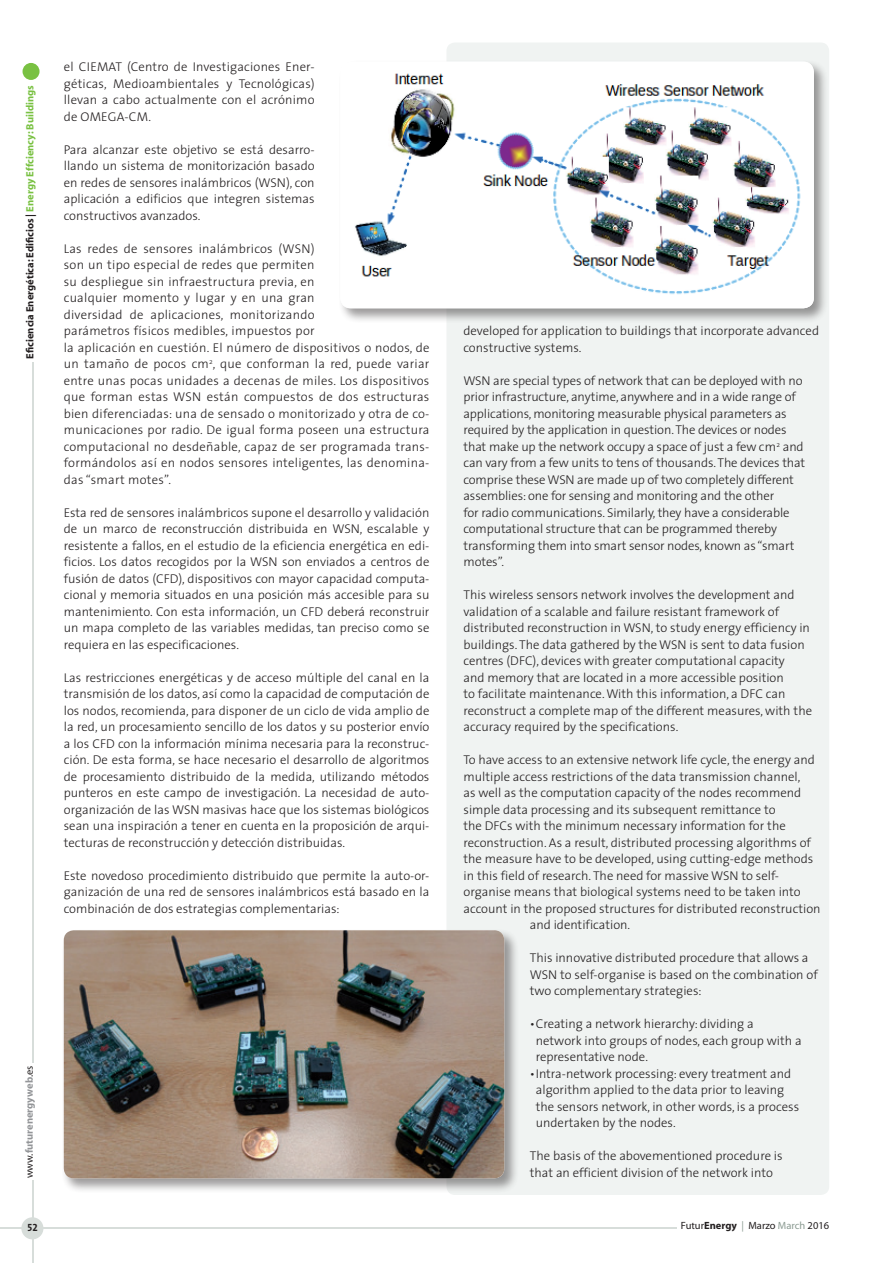
<style>
.page{position:relative;width:893px;height:1263px;background:#fff}
.page>*{position:absolute;margin:0;border:0;box-sizing:border-box;transform-origin:0 0}
.bolos_español{font:300 12.75px/16.5px "The Sans";letter-spacing:.02em;color:#231f20;text-align:justify}
.bolos_ingles{font:300 12.75px/16.5px "The Sans";color:#231f20}
.bolos_español-2{font:300 12.75px/16.5px "The Sans";color:#231f20}
.t1{font:700 10.5px "Myriad";color:#231f20}
.t2{font:10.5px "Myriad";color:#231f20}
.t3{font:700 10.5px "Myriad";color:#939598}
.t4{font:10.5px "The Sans Bold Caps";color:#231f20}
.s1{color:#79c142}
.s2{font-weight:400;color:#231f20}
.s3{font-weight:700}
.s4{color:#8b9b92}
</style>
<div class="page">
<div style="left:23px;top:63px;width:17px;height:17px;background:#79c142;border-radius:50%"></div>
<hr style="left:32px;top:362px;width:1px;height:700px;background:#d7ddda">
<hr style="left:0;top:1228px;width:676px;height:1px;background:#d7ddda">
<hr style="left:32px;top:1180px;width:1px;height:83px;background:#d7ddda">
<div style="left:21px;top:1217px;width:22px;height:22px;background:#d7ddda;border-radius:50%"></div>
<div style="left:446px;top:43px;width:383px;height:1152px;background:#f0f3f2;border-radius:9px"></div>
<div style="left:61px;top:928px;width:458px;height:265px;background:#231f20;opacity:.45"></div>
<img style="left:64px;top:930px;width:440px;height:248px">
<div style="left:338px;top:59px;width:490px;height:264px;background:#231f20;opacity:.45"></div>
<img style="left:340px;top:62px;width:474px;height:246px">
<p class="t1" style="left:24px;top:358px;width:275px;rotate:-90deg">Eficiencia Energética: Edificios | <span class="s1">Energy Effciency: Buildings</span></p>
<p class="bolos_español" style="left:64px;top:58px;width:252px">el CIEMAT (Centro de Investigaciones Ener&shy;géticas, Medioambientales y Tecnológicas) llevan a cabo actualmente con el acrónimo de OMEGA-CM.</p>
<p class="bolos_español" style="left:64px;top:141px;width:252px">Para alcanzar este objetivo se está desarro&shy;llando un sistema de monitorización basado en redes de sensores inalámbricos (WSN), con aplicación a edificios que integren sistemas constructivos avanzados.</p>
<p class="bolos_español" style="left:64px;top:240px;width:367px;text-align:left">Las redes de sensores inalámbricos (WSN)<br>son un tipo especial de redes que permiten<br>su despliegue sin infraestructura previa, en<br>cualquier momento y lugar y en una gran<br>diversidad de aplicaciones, monitorizando<br>parámetros físicos medibles, impuestos por<br>la aplicación en cuestión. El número de dispositivos o nodos, de un tamaño de pocos cm<sup>2</sup>, que conforman la red, puede variar entre unas pocas unidades a decenas de miles. Los dispositivos que forman estas WSN están compuestos de dos estructuras bien diferenciadas: una de sensado o monitorizado y otra de co&shy;municaciones por radio. De igual forma poseen una estructura computacional no desdeñable, capaz de ser programada trans&shy;formándolos así en nodos sensores inteligentes, las denomina&shy;das “smart motes”.</p>
<p class="bolos_español" style="left:64px;top:504px;width:367px">Esta red de sensores inalámbricos supone el desarrollo y validación de un marco de reconstrucción distribuida en WSN, escalable y resistente a fallos, en el estudio de la eficiencia energética en edi&shy;ficios. Los datos recogidos por la WSN son enviados a centros de fusión de datos (CFD), dispositivos con mayor capacidad computa&shy;cional y memoria situados en una posición más accesible para su mantenimiento. Con esta información, un CFD deberá reconstruir un mapa completo de las variables medidas, tan preciso como se requiera en las especificaciones.</p>
<p class="bolos_español" style="left:64px;top:669px;width:367px">Las restricciones energéticas y de acceso múltiple del canal en la transmisión de los datos, así como la capacidad de computación de los nodos, recomienda, para disponer de un ciclo de vida amplio de la red, un procesamiento sencillo de los datos y su posterior envío a los CFD con la información mínima necesaria para la reconstruc&shy;ción. De esta forma, se hace necesario el desarrollo de algoritmos de procesamiento distribuido de la medida, utilizando métodos punteros en este campo de investigación. La necesidad de auto&shy;organización de las WSN masivas hace que los sistemas biológicos sean una inspiración a tener en cuenta en la proposición de arqui&shy;tecturas de reconstrucción y detección distribuidas.</p>
<p class="bolos_español" style="left:64px;top:867px;width:367px">Este novedoso procedimiento distribuido que permite la auto-or&shy;ganización de una red de sensores inalámbricos está basado en la combinación de dos estrategias complementarias:</p>
<p class="t3" style="left:24px;top:1178px;width:114px;rotate:-90deg"><span class="s2">www.</span>futurenergyweb<span class="s2">.es</span></p>
<p class="bolos_ingles" style="left:463px;top:322px;width:357px">developed for application to buildings that incorporate advanced constructive systems.</p>
<p class="bolos_ingles" style="left:463px;top:372px;width:343px">WSN are special types of network that can be deployed with no prior infrastructure, anytime, anywhere and in a wide range of applications, monitoring measurable physical parameters as required by the application in question. The devices or nodes that make up the network occupy a space of just a few cm<sup>2</sup> and can vary from a few units to tens of thousands. The devices that comprise these WSN are made up of two completely different assemblies: one for sensing and monitoring and the other<br>for radio communications. Similarly, they have a considerable computational structure that can be programmed thereby transforming them into smart sensor nodes, known as “smart motes”.</p>
<p class="bolos_ingles" style="left:463px;top:586px;width:350px">This wireless sensors network involves the development and validation of a scalable and failure resistant framework of distributed reconstruction in WSN, to study energy efficiency in buildings. The data gathered by the WSN is sent to data fusion centres (DFC), devices with greater computational capacity<br>and memory that are located in a more accessible position<br>to facilitate maintenance. With this information, a DFC can reconstruct a complete map of the different measures, with the accuracy required by the specifications.</p>
<p class="bolos_ingles" style="left:463px;top:751px;width:353px">To have access to an extensive network life cycle, the energy and</p>
<p class="bolos_ingles" style="left:463px;top:768px;width:338px">multiple access restrictions of the data transmission channel,</p>
<p class="bolos_ingles" style="left:463px;top:784px;width:339px">as well as the computation capacity of the nodes recommend</p>
<p class="bolos_ingles" style="left:463px;top:801px;width:314px">simple data processing and its subsequent remittance to</p>
<p class="bolos_ingles" style="left:463px;top:817px;width:324px">the DFCs with the minimum necessary information for the</p>
<p class="bolos_ingles" style="left:463px;top:834px;width:349px">reconstruction. As a result, distributed processing algorithms of</p>
<p class="bolos_ingles" style="left:463px;top:850px;width:351px">the measure have to be developed, using cutting-edge methods</p>
<p class="bolos_ingles" style="left:463px;top:867px;width:317px">in this field of research. The need for massive WSN to self-</p>
<p class="bolos_ingles" style="left:463px;top:883px;width:339px">organise means that biological systems need to be taken into</p>
<p class="bolos_ingles" style="left:463px;top:900px;width:359px">account in the proposed structures for distributed reconstruction</p>
<p class="bolos_ingles" style="left:530px;top:916px;width:102px">and identification.</p>
<p class="bolos_ingles" style="left:530px;top:949px;width:289px">This innovative distributed procedure that allows a<br>WSN to self-organise is based on the combination of two complementary strategies:</p>
<p class="bolos_español-2" style="left:536px;top:1015px;width:267px;text-indent:-6px">•Creating a network hierarchy: dividing a network into groups of nodes, each group with a representative node.</p>
<p class="bolos_español-2" style="left:536px;top:1065px;width:265px;text-indent:-6px">•Intra-network processing: every treatment and algorithm applied to the data prior to leaving the sensors network, in other words, is a process undertaken by the nodes.</p>
<p class="bolos_ingles" style="left:530px;top:1147px;width:254px">The basis of the abovementioned procedure is that an efficient division of the network into</p>
<p class="t4" style="left:27px;top:1219px;width:12px">52</p>
<p class="t2" style="left:681px;top:1220px;width:150px">Futur<span class="s3">Energy</span> <span class="s4">|</span> Marzo <span class="s4">March</span> 2016</p>
</div>
